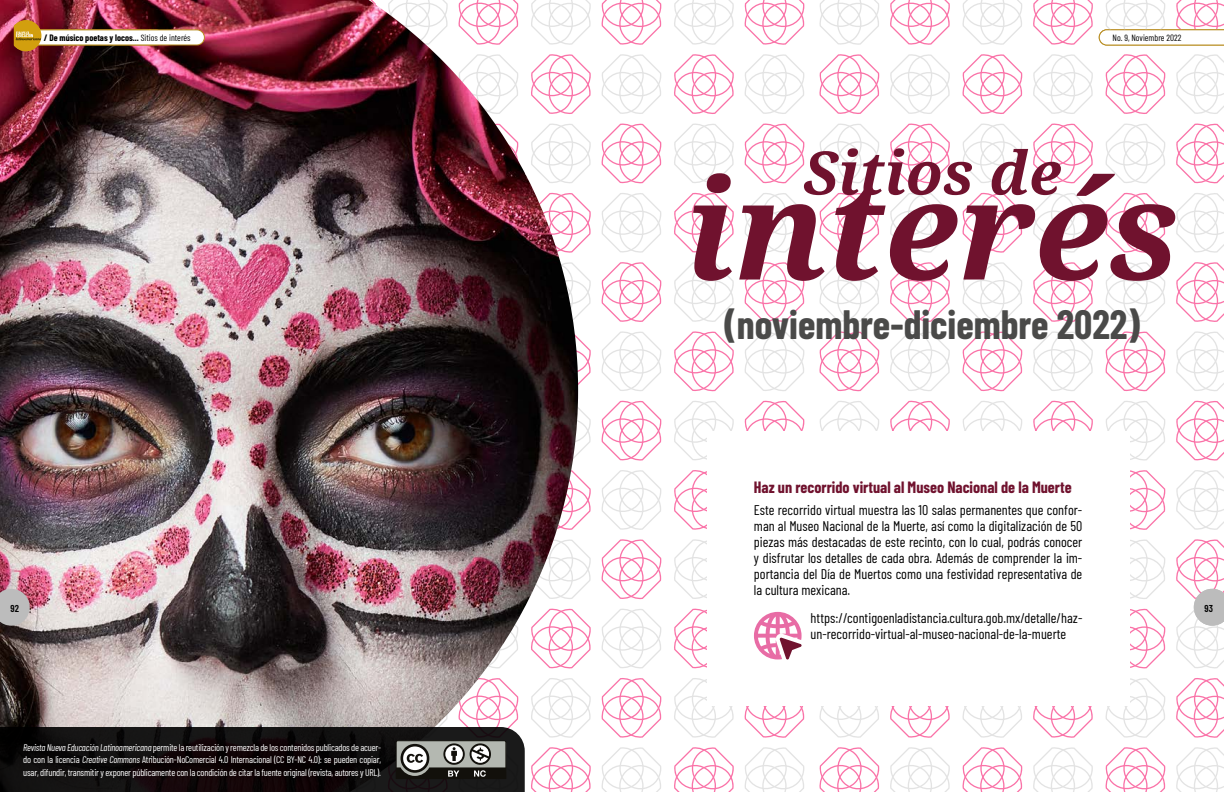
<style>
.page{position:relative;width:1224px;height:792px;background:#fff}
.page>*{position:absolute;margin:0;border:0;box-sizing:border-box;transform-origin:0 0}
.t1{font:italic 700 138px "Noto Serif";color:#70122e}
.t2{font:italic 700 60px "Noto Serif";color:#70122e}
.t3{font:700 40px "Barlow Condensed";color:#4a4a49}
.t4{font:700 16px "Barlow Condensed";color:#70122e}
.t5{font:14px/16px "Barlow Condensed";color:#000;text-align:justify}
.t6{font:600 10px "Barlow Condensed";color:#000}
.t7{font:9.7px/12.6px "Barlow Condensed";letter-spacing:-.02em;color:#fff;text-align:justify}
.t8{font:9.1px "Barlow Condensed";color:#000}
.t9{font:700 9.1px "Barlow Condensed";color:#000}
.t10{font:700 9px "Barlow Condensed";color:#000}
.s1{font-weight:700}
.s2{font-style:italic}
</style>
<div class="page">
<svg style="left:578px;top:684px;width:13px;height:47px"></svg>
<svg style="left:601px;top:747px;width:60px;height:45px"></svg>
<svg style="left:578px;top:546px;width:13px;height:47px"></svg>
<svg style="left:601px;top:609px;width:60px;height:60px"></svg>
<svg style="left:578px;top:407px;width:13px;height:47px"></svg>
<svg style="left:601px;top:470px;width:60px;height:60px"></svg>
<svg style="left:578px;top:269px;width:13px;height:47px"></svg>
<svg style="left:601px;top:331px;width:60px;height:60px"></svg>
<svg style="left:578px;top:130px;width:13px;height:47px"></svg>
<svg style="left:601px;top:193px;width:60px;height:60px"></svg>
<svg style="left:578px;top:0;width:13px;height:38px"></svg>
<svg style="left:601px;top:54px;width:60px;height:60px"></svg>
<svg style="left:674px;top:678px;width:60px;height:60px"></svg>
<svg style="left:744px;top:747px;width:60px;height:45px"></svg>
<svg style="left:674px;top:539px;width:33px;height:60px"></svg>
<svg style="left:674px;top:401px;width:60px;height:59px"></svg>
<svg style="left:674px;top:262px;width:60px;height:60px"></svg>
<svg style="left:744px;top:331px;width:60px;height:60px"></svg>
<svg style="left:674px;top:123px;width:60px;height:60px"></svg>
<svg style="left:744px;top:193px;width:60px;height:60px"></svg>
<svg style="left:674px;top:0;width:60px;height:45px"></svg>
<svg style="left:744px;top:54px;width:60px;height:60px"></svg>
<svg style="left:578px;top:753px;width:13px;height:39px"></svg>
<svg style="left:601px;top:678px;width:60px;height:60px"></svg>
<svg style="left:578px;top:615px;width:13px;height:48px"></svg>
<svg style="left:601px;top:539px;width:60px;height:61px"></svg>
<svg style="left:578px;top:476px;width:13px;height:48px"></svg>
<svg style="left:601px;top:400px;width:60px;height:61px"></svg>
<svg style="left:578px;top:337px;width:13px;height:55px"></svg>
<svg style="left:601px;top:262px;width:60px;height:60px"></svg>
<svg style="left:578px;top:199px;width:13px;height:48px"></svg>
<svg style="left:601px;top:123px;width:60px;height:61px"></svg>
<svg style="left:578px;top:60px;width:13px;height:48px"></svg>
<svg style="left:601px;top:0;width:60px;height:45px"></svg>
<svg style="left:674px;top:747px;width:60px;height:45px"></svg>
<svg style="left:744px;top:706px;width:60px;height:32px"></svg>
<svg style="left:674px;top:608px;width:33px;height:61px"></svg>
<svg style="left:674px;top:470px;width:33px;height:60px"></svg>
<svg style="left:744px;top:400px;width:60px;height:31px"></svg>
<svg style="left:674px;top:331px;width:60px;height:61px"></svg>
<svg style="left:744px;top:262px;width:60px;height:60px"></svg>
<svg style="left:674px;top:192px;width:60px;height:61px"></svg>
<svg style="left:744px;top:123px;width:60px;height:61px"></svg>
<svg style="left:674px;top:54px;width:60px;height:60px"></svg>
<svg style="left:744px;top:0;width:60px;height:45px"></svg>
<svg style="left:819px;top:706px;width:60px;height:32px"></svg>
<svg style="left:890px;top:747px;width:60px;height:45px"></svg>
<svg style="left:820px;top:401px;width:59px;height:30px"></svg>
<svg style="left:819px;top:262px;width:60px;height:60px"></svg>
<svg style="left:890px;top:331px;width:60px;height:60px"></svg>
<svg style="left:819px;top:123px;width:60px;height:60px"></svg>
<svg style="left:890px;top:193px;width:60px;height:60px"></svg>
<svg style="left:819px;top:0;width:60px;height:45px"></svg>
<svg style="left:890px;top:54px;width:60px;height:60px"></svg>
<svg style="left:962px;top:706px;width:60px;height:32px"></svg>
<svg style="left:1033px;top:747px;width:60px;height:45px"></svg>
<svg style="left:963px;top:401px;width:59px;height:30px"></svg>
<svg style="left:962px;top:262px;width:60px;height:60px"></svg>
<svg style="left:1033px;top:331px;width:60px;height:60px"></svg>
<svg style="left:962px;top:123px;width:60px;height:60px"></svg>
<svg style="left:1033px;top:193px;width:60px;height:60px"></svg>
<svg style="left:962px;top:0;width:60px;height:45px"></svg>
<svg style="left:1033px;top:54px;width:60px;height:60px"></svg>
<svg style="left:1105px;top:678px;width:60px;height:60px"></svg>
<svg style="left:1176px;top:747px;width:48px;height:45px"></svg>
<svg style="left:1130px;top:539px;width:35px;height:60px"></svg>
<svg style="left:1106px;top:401px;width:59px;height:60px"></svg>
<svg style="left:1176px;top:470px;width:48px;height:60px"></svg>
<svg style="left:1105px;top:262px;width:60px;height:60px"></svg>
<svg style="left:1176px;top:331px;width:48px;height:60px"></svg>
<svg style="left:1105px;top:123px;width:60px;height:60px"></svg>
<svg style="left:1176px;top:193px;width:48px;height:60px"></svg>
<svg style="left:1176px;top:54px;width:48px;height:60px"></svg>
<svg style="left:819px;top:747px;width:60px;height:45px"></svg>
<svg style="left:890px;top:706px;width:60px;height:32px"></svg>
<svg style="left:890px;top:400px;width:60px;height:31px"></svg>
<svg style="left:819px;top:331px;width:60px;height:61px"></svg>
<svg style="left:890px;top:262px;width:60px;height:60px"></svg>
<svg style="left:819px;top:192px;width:60px;height:61px"></svg>
<svg style="left:890px;top:123px;width:60px;height:61px"></svg>
<svg style="left:819px;top:54px;width:60px;height:60px"></svg>
<svg style="left:890px;top:0;width:60px;height:45px"></svg>
<svg style="left:962px;top:747px;width:60px;height:45px"></svg>
<svg style="left:1033px;top:706px;width:60px;height:32px"></svg>
<svg style="left:1033px;top:400px;width:60px;height:31px"></svg>
<svg style="left:962px;top:331px;width:60px;height:61px"></svg>
<svg style="left:1033px;top:262px;width:60px;height:60px"></svg>
<svg style="left:962px;top:192px;width:60px;height:61px"></svg>
<svg style="left:1033px;top:123px;width:60px;height:61px"></svg>
<svg style="left:962px;top:54px;width:60px;height:60px"></svg>
<svg style="left:1033px;top:0;width:60px;height:45px"></svg>
<svg style="left:1105px;top:747px;width:60px;height:45px"></svg>
<svg style="left:1176px;top:678px;width:48px;height:60px"></svg>
<svg style="left:1130px;top:608px;width:35px;height:61px"></svg>
<svg style="left:1130px;top:470px;width:35px;height:60px"></svg>
<svg style="left:1176px;top:400px;width:48px;height:61px"></svg>
<svg style="left:1105px;top:331px;width:60px;height:61px"></svg>
<svg style="left:1176px;top:262px;width:48px;height:60px"></svg>
<svg style="left:1105px;top:192px;width:60px;height:61px"></svg>
<svg style="left:1176px;top:123px;width:48px;height:61px"></svg>
<svg style="left:1105px;top:54px;width:60px;height:60px"></svg>
<svg style="left:1099px;top:0;width:125px;height:45px"></svg>
<img style="left:0;top:0;width:578px;height:792px">
<svg style="left:1176px;top:539px;width:48px;height:130px"></svg>
<div style="left:707px;top:431px;width:422px;height:275px;background:#fff"></div>
<img style="left:0;top:539px;width:90px;height:130px">
<svg style="left:754px;top:611px;width:48px;height:49px"></svg>
<div style="left:24px;top:30px;width:180px;height:15px;background:#fff;border-radius:8px"></div>
<div style="left:24px;top:30px;width:181px;height:15px;border:1px solid #b78b1d;border-radius:8px"></div>
<img style="left:0;top:0;width:90px;height:115px">
<svg style="left:0;top:677px;width:525px;height:115px;background:#5f5958"></svg>
<svg style="left:458px;top:677px;width:60px;height:115px"></svg>
<p class="t10" style="left:44px;top:31px;width:40px">/ Contenido</p>
<p class="t8" style="left:1113px;top:31px;width:70px">No. 9, Noviembre 2022</p>
<p class="t9" style="left:44px;top:31px;width:97px">/ De músico poetas y locos...</p>
<p class="t8" style="left:49px;top:31px;width:143px"><span class="s1">Innovación.</span> Género y tecnologíaSitios de interés</p>
<h2 class="t2" style="left:803px;top:131px;width:260px">Sitios de</h2>
<h1 class="t1" style="left:685px;top:134px;width:495px">interés</h1>
<h3 class="t3" style="left:725px;top:296px;width:417px">(noviembre-diciembre 2022)</h3>
<p class="t4" style="left:754px;top:476px;width:319px">Haz un recorrido virtual al Museo Nacional de la Muerte</p>
<p class="t5" style="left:754px;top:500px;width:330px">Este recorrido virtual muestra las 10 salas permanentes que confor&shy;man al Museo Nacional de la Muerte, así como la digitalización de 50 piezas más destacadas de este recinto, con lo cual, podrás conocer y disfrutar los detalles de cada obra. Además de comprender la im&shy;portancia del Día de Muertos como una festividad representativa de la cultura mexicana.</p>
<p class="t5" style="left:811px;top:608px;width:273px">https://contigoenladistancia.cultura.gob.mx/detalle/haz&shy;un-recorrido-virtual-al-museo-nacional-de-la-muerte</p>
<p class="t6" style="left:11px;top:602px;width:10px">92</p>
<p class="t6" style="left:1204px;top:602px;width:10px">93</p>
<p class="t7" style="left:23px;top:740px;width:359px"><span class="s2">Revista Nueva Educación Latinoamericana</span> permite la reutilización y remezcla de los contenidos publicados de acuer&shy;do con la licencia <span class="s2">Creative Commons</span> Atribución-NoComercial 4.0 Internacional (CC BY-NC 4.0): se pueden copiar, usar, difundir, transmitir y exponer públicamente con la condición de citar la fuente original (revista, autores y URL).</p>
</div>
